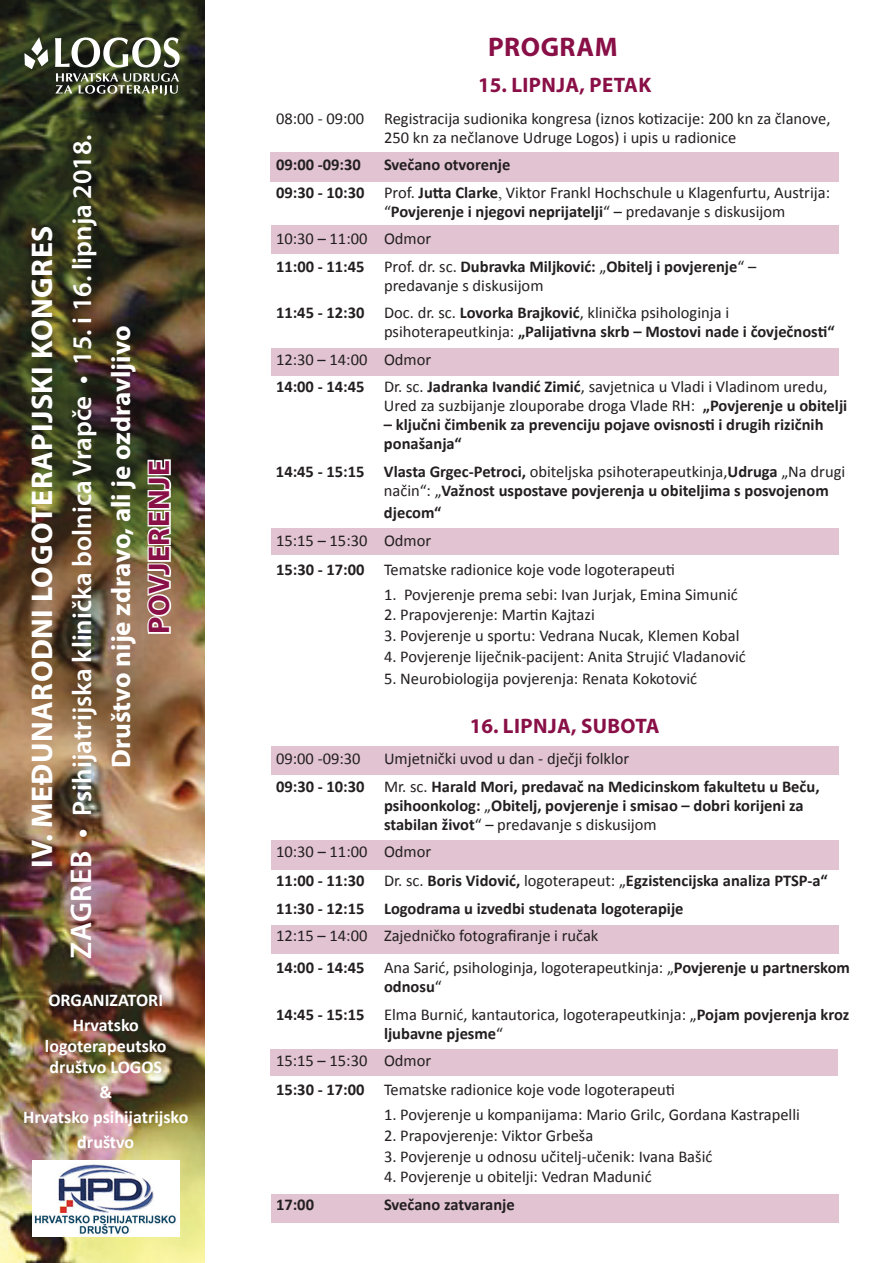
<style>
.page{position:relative;width:893px;height:1263px;background:#fff}
.page>*{position:absolute;margin:0;border:0;box-sizing:border-box;transform-origin:0 0}
.t1{font:700 30px "Myriad Pro";letter-spacing:.02em;color:#fff}
.t2{font:700 30px "Myriad Pro";color:#891047}
.t3{font:600 27px/39px "Myriad Pro";color:#fff;text-align:center}
.t4{font:700 27px "Myriad Pro";color:#891047}
.t5{font:700 21px "Myriad Pro";letter-spacing:.02em;color:#891047}
.t6{font:700 18px/24.9px "Calibri";color:#fff;text-align:center}
.t7{font:16.5px/27.5px "Calibri";color:#231f20}
.t8{font:700 16.5px/27.5px "Calibri";color:#231f20}
.s1{font-size:30px}
.s2{font-weight:700}
.s3{font-family:"Times New Roman"}
.s4{font-weight:400}
</style>
<div class="page">
<div style="left:271px;top:746px;width:568px;height:29px;background:#e1c3d1"></div>
<div style="left:271px;top:1194px;width:568px;height:28px;background:#e1c3d1"></div>
<div style="left:270px;top:1049px;width:568px;height:27px;background:#e1c3d1"></div>
<div style="left:271px;top:925px;width:568px;height:29px;background:#e1c3d1"></div>
<div style="left:271px;top:840px;width:568px;height:30px;background:#e1c3d1"></div>
<div style="left:271px;top:348px;width:568px;height:27px;background:#e1c3d1"></div>
<div style="left:271px;top:529px;width:568px;height:26px;background:#e1c3d1"></div>
<div style="left:271px;top:225px;width:568px;height:29px;background:#e1c3d1"></div>
<div style="left:270px;top:152px;width:569px;height:30px;background:#e1c3d1"></div>
<img style="left:0;top:0;width:204px;height:1263px">
<svg style="left:145px;top:458px;width:28px;height:177px"></svg>
<svg style="left:55px;top:37px;width:125px;height:30px"></svg>
<svg style="left:24px;top:37px;width:24px;height:32px"></svg>
<svg style="left:55px;top:73px;width:124px;height:22px"></svg>
<img style="left:32px;top:1161px;width:147px;height:76px">
<h1 class="t1" style="left:23px;top:868px;width:644px;rotate:-90deg">IV. međunarodni logoterapijski kongres</h1>
<h2 class="t3" style="left:62px;top:959px;width:826px;rotate:-90deg"><span class="s1">Zagreb •</span> Psihijatrijska klinička bolnica Vrapče • 15. i 16. lipnja 2018.<br><span class="s2">Društvo nije zdravo, ali je ozdravljivo</span></h2>
<h1 class="t2" style="left:140px;top:634px;width:175px;rotate:-90deg">POVJERENJE</h1>
<p class="t6" style="left:48px;top:988px;width:116px">ORGANIZATORI<br>Hrvatsko</p>
<p class="t6" style="left:45px;top:1036px;width:123px;line-height:20.7px;text-align:left">logoterapeutsko društvo LOGOS</p>
<p class="t6" style="left:23px;top:1079px;width:167px">&amp;<br>Hrvatsko psihijatrijsko društvo</p>
<h2 class="t4" style="left:488px;top:29px;width:20px">PROGRAM</h2>
<p class="t5" style="left:478px;top:72px;width:64px">15. LIPNJA</p>
<p class="t5" style="left:579px;top:72px;width:24px">, PETAK</p>
<p class="t7" style="left:384px;top:109px;width:448px;line-height:19px;text-indent:-108px">08:00 - 09:00 Registracija sudionika kongresa (iznos kotizacije: 200 kn za članove,<br>250 kn za nečlanove Udruge Logos) i upis u radionice</p>
<p class="t8" style="left:276px;top:151px;width:86px">09:00 -09:30</p>
<p class="t7" style="left:276px;top:151px;width:556px;text-indent:108px"><span class="s2">Svečano otvorenje<br>09:30 - 10:30</span> Prof. <span class="s2">Jutta Clarke</span><span class="s3">,</span> Viktor Frankl Hochschule u Klagenfurtu, Austrija:</p>
<p class="t8" style="left:276px;top:198px;width:511px;text-indent:108px"><span class="s4">“</span>Povjerenje i njegovi neprijatelji<span class="s4">“ – predavanje s diskusijom<br>10:30 – 11:00 Odmor<br></span>11:00 - 11:45 <span class="s4">Prof. dr. sc.</span> Dubravka Miljković: <span class="s4">„</span>Obitelj i povjerenje<span class="s4">“ –</span></p>
<p class="t7" style="left:276px;top:272px;width:455px;text-indent:108px">predavanje s diskusijom<br><span class="s2">11:45 - 12:30</span> Doc. dr. sc. <span class="s2">Lovorka Brajković</span>, klinička psihologinja i</p>
<p class="t7" style="left:276px;top:318px;width:560px;text-indent:108px">psihoterapeutkinja: <span class="s2">„Palijativna skrb – Mostovi nade i čovječnosti“<br></span>12:30 – 14:00 Odmor<br><span class="s2">14:00 - 14:45</span> Dr. sc. <span class="s2">Jadranka Ivandić Zimić</span>, savjetnica u Vladi i Vladinom uredu,</p>
<p class="t7" style="left:384px;top:392px;width:465px">Ured za suzbijanje zlouporabe droga Vlade RH: <span class="s2">„Povjerenje u obitelji</span></p>
<p class="t8" style="left:384px;top:415px;width:441px;line-height:18.9px">– ključni čimbenik za prevenciju pojave ovisnosti i drugih rizičnih ponašanja“</p>
<p class="t8" style="left:384px;top:462px;width:463px;line-height:18.9px;text-indent:-108px">14:45 - 15:15 Vlasta Grgec-Petroci, <span class="s4">obiteljska psihoterapeutkinja,</span>Udruga <span class="s4">„Na drugi način“: „</span>Važnost uspostave povjerenja u obiteljima s posvojenom</p>
<p class="t8" style="left:384px;top:499px;width:59px">djecom“</p>
<p class="t7" style="left:276px;top:526px;width:401px;line-height:29.2px">15:15 – 15:30 Odmor<br><span class="s2">15:30 - 17:00</span> Tematske radionice koje vode logoterapeuti</p>
<p class="t7" style="left:384px;top:581px;width:355px">1. Povjerenje prema sebi: Ivan Jurjak, Emina Simunić</p>
<p class="t7" style="left:384px;top:601px;width:212px">2. Prapovjerenje: Martin Kajtazi</p>
<p class="t7" style="left:384px;top:622px;width:357px">3. Povjerenje u sportu: Vedrana Nucak, Klemen Kobal</p>
<p class="t7" style="left:384px;top:643px;width:363px">4. Povjerenje liječnik-pacijent: Anita Strujić Vladanović</p>
<p class="t7" style="left:384px;top:665px;width:315px">5. Neurobiologija povjerenja: Renata Kokotović</p>
<p class="t5" style="left:470px;top:712px;width:64px">16. LIPNJA</p>
<p class="t5" style="left:571px;top:712px;width:64px">, SUBOTA</p>
<p class="t7" style="left:276px;top:745px;width:86px">09:00 -09:30</p>
<p class="t8" style="left:276px;top:745px;width:545px;text-indent:108px"><span class="s4">Umjetnički uvod u dan - dječji folklor<br></span>09:30 - 10:30 <span class="s4">Mr. sc.</span> Harald Mori, predavač na Medicinskom fakultetu u Beču,</p>
<p class="t8" style="left:384px;top:796px;width:421px;line-height:18.9px">psihoonkolog: <span class="s4">„</span>Obitelj, povjerenje i smisao – dobri korijeni za stabilan život<span class="s4">“ – predavanje s diskusijom</span></p>
<p class="t8" style="left:276px;top:837px;width:553px;line-height:29.2px"><span class="s4">10:30 – 11:00 Odmor<br></span>11:00 - 11:30 <span class="s4">Dr. sc.</span> Boris Vidović, <span class="s4">logoterapeut: „</span>Egzistencijska analiza PTSP-a“</p>
<p class="t8" style="left:276px;top:895px;width:409px">11:30 - 12:15 Logodrama u izvedbi studenata logoterapije</p>
<p class="t7" style="left:276px;top:920px;width:575px;line-height:31.8px">12:15 – 14:00 Zajedničko fotografiranje i ručak<br><span class="s2">14:00 - 14:45</span> Ana Sarić, psihologinja, logoterapeutkinja: „<span class="s2">Povjerenje u partnerskom</span></p>
<p class="t7" style="left:276px;top:973px;width:575px;text-indent:108px"><span class="s2">odnosu</span>“<br><span class="s2">14:45 - 15:15</span> Elma Burnić, kantautorica, logoterapeutkinja: „<span class="s2">Pojam povjerenja kroz</span></p>
<p class="t7" style="left:276px;top:1019px;width:229px;text-indent:108px"><span class="s2">ljubavne pjesme</span>“<br>15:15 – 15:30 Odmor</p>
<p class="t7" style="left:276px;top:1076px;width:401px"><span class="s2">15:30 - 17:00</span> Tematske radionice koje vode logoterapeuti</p>
<p class="t7" style="left:384px;top:1101px;width:417px">1. Povjerenje u kompanijama: Mario Grilc, Gordana Kastrapelli</p>
<p class="t7" style="left:384px;top:1122px;width:211px">2. Prapovjerenje: Viktor Grbeša</p>
<p class="t7" style="left:384px;top:1142px;width:330px">3. Povjerenje u odnosu učitelj-učenik: Ivana Bašić</p>
<p class="t7" style="left:384px;top:1163px;width:269px">4. Povjerenje u obitelji: Vedran Madunić</p>
<p class="t8" style="left:276px;top:1190px;width:40px">17:00</p>
<p class="t8" style="left:384px;top:1190px;width:132px">Svečano zatvaranje</p>
</div>
